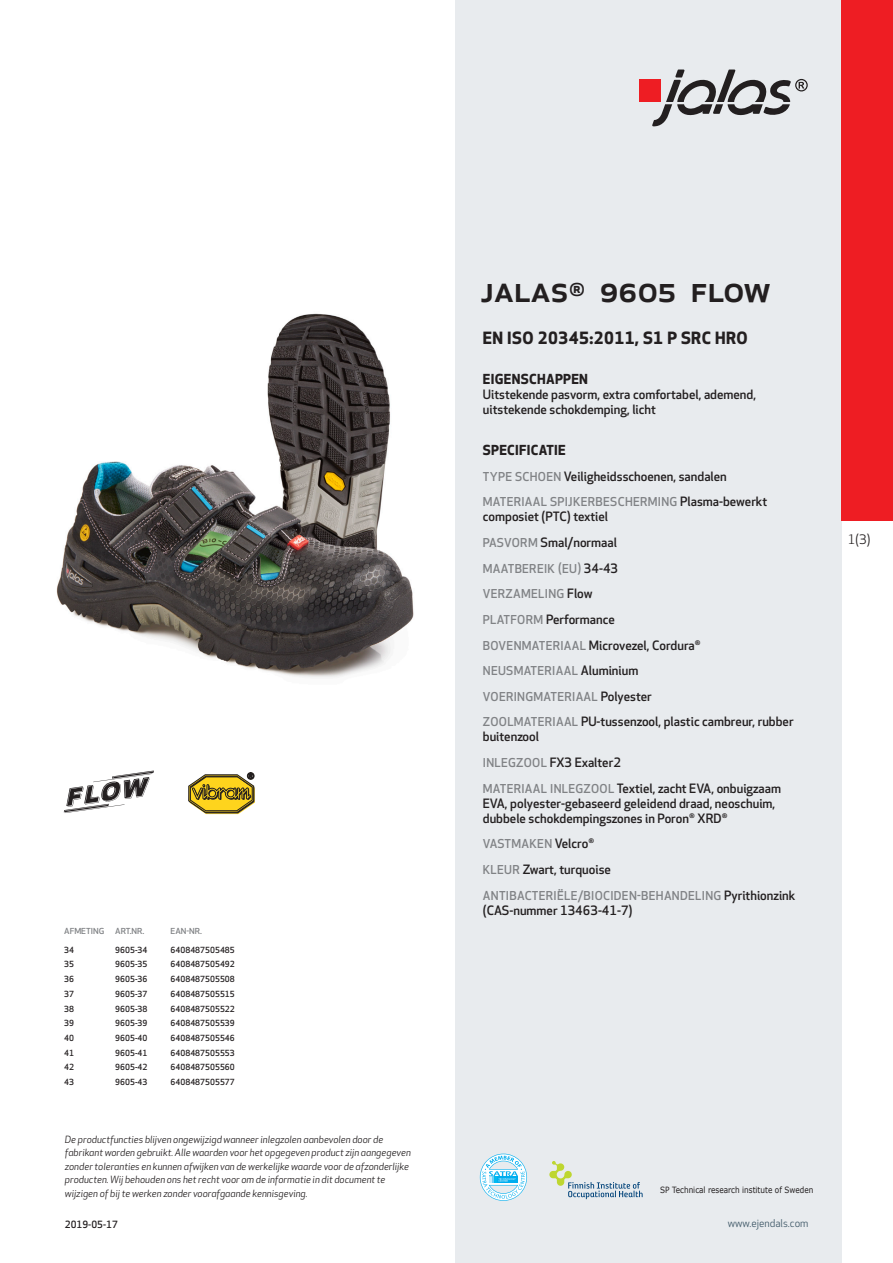
<style>
.page{position:relative;width:893px;height:1263px;background:#fff}
.page>*{position:absolute;margin:0;border:0;box-sizing:border-box;transform-origin:0 0}
.prodname{font:500 36px "Apex New";color:#231f20}
.Funktion_body{font:700 16.5px "Apex New";letter-spacing:.025em;color:#231f20}
.Funktion_body-2{font:700 13.5px "Apex New";letter-spacing:.025em;color:#231f20}
.t1{font:12.75px "Apex New";color:#231f20}
.Funktion_body-3{font:500 12.6px/15px "Apex New";color:#231f20}
.Funktion_body-4{font:500 12px "Apex New";letter-spacing:.025em;color:#808285}
.t2{font:10.5px "Apex New";color:#405968}
.t3{font:italic 9.75px/13.5px "Apex New";color:#231f20}
.Sidfot_datum{font:500 9.75px "Apex New";color:#231f20}
.t4{font:8.55px "Verdana";color:#231f20;scale:.85 1}
.ArticleTable_body{font:500 8.25px "Apex New";color:#231f20}
.ArticeTable_header{font:500 8.1px "Apex New";color:#808285;scale:1.06 1}
.s1{font-size:12px;color:#808285}
.s2{font-size:12.6px;color:#231f20}
</style>
<div class="page">
<div style="left:455px;top:0;width:387px;height:1263px;background:#e8ebee"></div>
<svg style="left:549px;top:1161px;width:94px;height:38px"></svg>
<svg style="left:480px;top:1154px;width:47px;height:47px"></svg>
<div style="left:639px;top:80px;width:22px;height:22px;background:#ee1d23"></div>
<svg style="left:652px;top:70px;width:156px;height:56px"></svg>
<div style="left:842px;top:0;width:51px;height:520px;background:#ee1d23"></div>
<img style="left:56px;top:313px;width:358px;height:365px">
<svg style="left:64px;top:770px;width:90px;height:43px"></svg>
<svg style="left:188px;top:772px;width:67px;height:42px"></svg>
<p class="ArticeTable_header" style="left:64px;top:925px;width:39px">AFMETING</p>
<p class="ArticeTable_header" style="left:115px;top:925px;width:29px">ART.NR.</p>
<p class="ArticeTable_header" style="left:171px;top:925px;width:31px">EAN-NR.</p>
<p class="ArticleTable_body" style="left:64px;top:944px;width:11px">34</p>
<p class="ArticleTable_body" style="left:115px;top:944px;width:34px">9605-34</p>
<p class="ArticleTable_body" style="left:171px;top:944px;width:66px">6408487505485</p>
<p class="ArticleTable_body" style="left:64px;top:959px;width:11px">35</p>
<p class="ArticleTable_body" style="left:115px;top:959px;width:34px">9605-35</p>
<p class="ArticleTable_body" style="left:171px;top:959px;width:66px">6408487505492</p>
<p class="ArticleTable_body" style="left:64px;top:973px;width:11px">36</p>
<p class="ArticleTable_body" style="left:115px;top:973px;width:34px">9605-36</p>
<p class="ArticleTable_body" style="left:171px;top:973px;width:66px">6408487505508</p>
<p class="ArticleTable_body" style="left:64px;top:988px;width:11px">37</p>
<p class="ArticleTable_body" style="left:115px;top:988px;width:34px">9605-37</p>
<p class="ArticleTable_body" style="left:171px;top:988px;width:66px">6408487505515</p>
<p class="ArticleTable_body" style="left:64px;top:1003px;width:11px">38</p>
<p class="ArticleTable_body" style="left:115px;top:1003px;width:34px">9605-38</p>
<p class="ArticleTable_body" style="left:171px;top:1003px;width:66px">6408487505522</p>
<p class="ArticleTable_body" style="left:64px;top:1018px;width:11px">39</p>
<p class="ArticleTable_body" style="left:115px;top:1018px;width:34px">9605-39</p>
<p class="ArticleTable_body" style="left:171px;top:1018px;width:66px">6408487505539</p>
<p class="ArticleTable_body" style="left:64px;top:1032px;width:11px">40</p>
<p class="ArticleTable_body" style="left:115px;top:1032px;width:34px">9605-40</p>
<p class="ArticleTable_body" style="left:171px;top:1032px;width:66px">6408487505546</p>
<p class="ArticleTable_body" style="left:64px;top:1047px;width:11px">41</p>
<p class="ArticleTable_body" style="left:115px;top:1047px;width:34px">9605-41</p>
<p class="ArticleTable_body" style="left:171px;top:1047px;width:66px">6408487505553</p>
<p class="ArticleTable_body" style="left:64px;top:1062px;width:11px">42</p>
<p class="ArticleTable_body" style="left:115px;top:1062px;width:34px">9605-42</p>
<p class="ArticleTable_body" style="left:171px;top:1062px;width:66px">6408487505560</p>
<p class="ArticleTable_body" style="left:64px;top:1076px;width:11px">43</p>
<p class="ArticleTable_body" style="left:115px;top:1076px;width:34px">9605-43</p>
<p class="ArticleTable_body" style="left:171px;top:1076px;width:66px">6408487505577</p>
<p class="t3" style="left:65px;top:1132px;width:347px">De productfuncties blijven ongewijzigd wanneer inlegzolen aanbevolen door de fabrikant worden gebruikt. Alle waarden voor het opgegeven product zijn aangegeven zonder toleranties en kunnen afwijken van de werkelijke waarde voor de afzonderlijke producten. Wij behouden ons het recht voor om de informatie in dit document te wijzigen of bij te werken zonder voorafgaande kennisgeving.</p>
<p class="Sidfot_datum" style="left:65px;top:1218px;width:54px">2019-05-17</p>
<p class="prodname" style="left:480px;top:265px;width:292px">JALAS<sup>®</sup> 9605 Flow</p>
<p class="Funktion_body" style="left:483px;top:326px;width:266px">EN ISO 20345:2011, S1 P SRC HRO</p>
<p class="Funktion_body-2" style="left:483px;top:370px;width:107px">EIGENSCHAPPEN</p>
<p class="Funktion_body-3" style="left:483px;top:387px;width:275px">Uitstekende pasvorm, extra comfortabel, ademend, uitstekende schokdemping, licht</p>
<p class="Funktion_body-2" style="left:483px;top:440px;width:84px">SPECIFICATIE</p>
<p class="Funktion_body-3" style="left:483px;top:468px;width:245px"><span class="s1">TYPE SCHOEN</span> Veiligheidsschoenen, sandalen</p>
<p class="Funktion_body-4" style="left:483px;top:494px;width:286px">MATERIAAL SPIJKERBESCHERMING <span class="s2">Plasma-bewerkt</span></p>
<p class="Funktion_body-3" style="left:483px;top:509px;width:127px">composiet (PTC) textiel</p>
<p class="Funktion_body-3" style="left:483px;top:535px;width:136px"><span class="s1">PASVORM</span> Smal/normaal</p>
<p class="Funktion_body-4" style="left:483px;top:560px;width:137px">MAATBEREIK (EU) <span class="s2">34-43</span></p>
<p class="Funktion_body-4" style="left:483px;top:586px;width:111px">VERZAMELING <span class="s2">Flow</span></p>
<p class="Funktion_body-3" style="left:483px;top:612px;width:134px"><span class="s1">PLATFORM</span> Performance</p>
<p class="Funktion_body-3" style="left:483px;top:637px;width:219px"><span class="s1">BOVENMATERIAAL</span> Microvezel, Cordura<sup>®</sup></p>
<p class="Funktion_body-4" style="left:483px;top:663px;width:157px">NEUSMATERIAAL <span class="s2">Aluminium</span></p>
<p class="Funktion_body-4" style="left:483px;top:688px;width:171px">VOERINGMATERIAAL <span class="s2">Polyester</span></p>
<p class="Funktion_body-3" style="left:483px;top:714px;width:312px"><span class="s1">ZOOLMATERIAAL</span> PU-tussenzool, plastic cambreur, rubber buitenzool</p>
<p class="Funktion_body-3" style="left:483px;top:755px;width:140px"><span class="s1">INLEGZOOL</span> FX3 Exalter2</p>
<p class="Funktion_body-3" style="left:483px;top:780px;width:300px"><span class="s1">MATERIAAL INLEGZOOL</span> Textiel, zacht EVA, onbuigzaam<br>EVA, polyester-gebaseerd geleidend draad, neoschuim, dubbele schokdempingszones in Poron<sup>®</sup> XRD<sup>®</sup></p>
<p class="Funktion_body-4" style="left:483px;top:836px;width:113px">VASTMAKEN <span class="s2">Velcro</span><sup>®</sup></p>
<p class="Funktion_body-3" style="left:483px;top:862px;width:130px"><span class="s1">KLEUR</span> Zwart, turquoise</p>
<p class="Funktion_body-4" style="left:483px;top:887px;width:314px">ANTIBACTERIËLE/BIOCIDEN-BEHANDELING <span class="s2">Pyrithionzink</span></p>
<p class="Funktion_body-3" style="left:483px;top:902px;width:151px">(CAS-nummer 13463-41-7)</p>
<p class="t1" style="left:848px;top:531px;width:24px">1(3)</p>
<p class="t4" style="left:660px;top:1184px;width:182px">SP Technical research institute of Sweden</p>
<p class="t2" style="left:728px;top:1217px;width:82px">www.ejendals.com</p>
</div>
